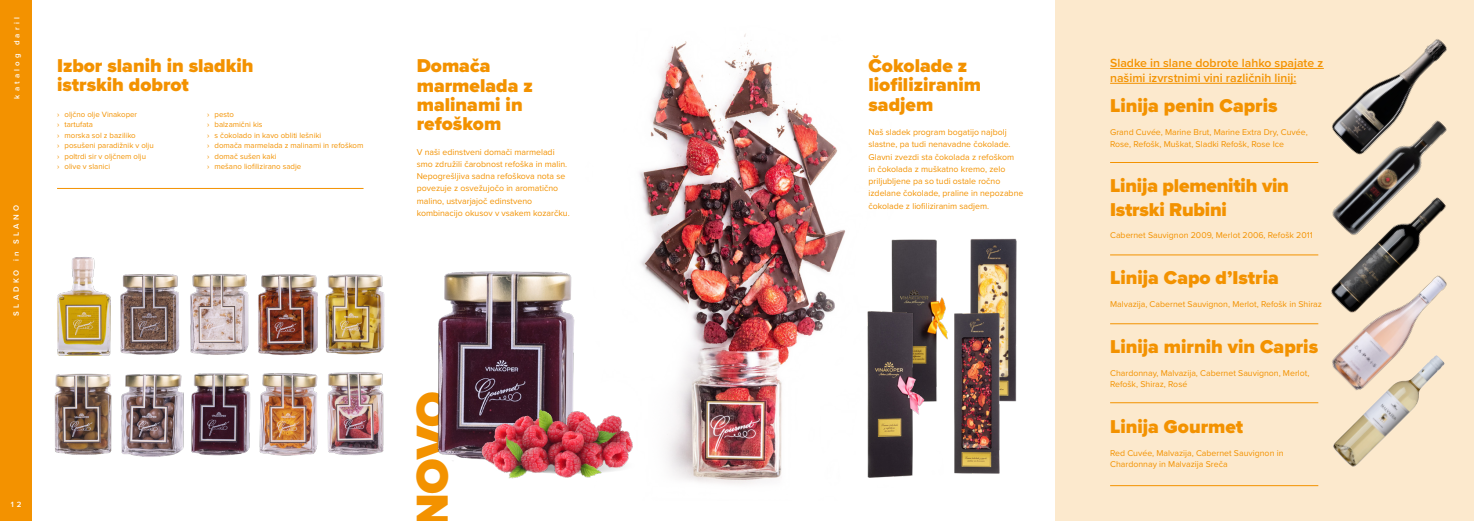
<style>
.page{position:relative;width:1474px;height:521px;background:#fff}
.page>*{position:absolute;margin:0;border:0;box-sizing:border-box;transform-origin:0 0}
.t1{font:900 46.38px "Proxima Nova";color:#f39200}
.t2{font:900 19.25px/19.2px "Proxima Nova";color:#f39200}
.t3{font:600 12.25px/14.9px "Proxima Nova";color:#f39200}
.t4{font:8.75px/12.2px "Proxima Nova";color:#f39200}
.t5{font:7.88px/10.5px "Proxima Nova";color:#f39200}
.t6{font:600 7.88px "Proxima Nova";letter-spacing:.4em;color:#fff}
</style>
<div class="page">
<div style="left:1054px;top:0;width:419px;height:521px;background:#fce9cd"></div>
<div style="left:0;top:0;width:32px;height:521px;background:#f39200"></div>
<hr style="left:1110px;top:68px;width:213px;height:1px;background:#f39200">
<hr style="left:1110px;top:83px;width:186px;height:1px;background:#f39200">
<hr style="left:1110px;top:162px;width:208px;height:1px;background:#f39200">
<hr style="left:1110px;top:255px;width:208px;height:1px;background:#f39200">
<hr style="left:1110px;top:323px;width:208px;height:1px;background:#f39200">
<hr style="left:1110px;top:402px;width:208px;height:1px;background:#f39200">
<hr style="left:1110px;top:485px;width:208px;height:1px;background:#f39200">
<img style="left:1333px;top:397px;width:86px;height:70px">
<img style="left:1332px;top:320px;width:113px;height:77px">
<img style="left:1331px;top:243px;width:116px;height:77px">
<img style="left:1332px;top:164px;width:114px;height:79px">
<img style="left:437px;top:271px;width:138px;height:190px">
<hr style="left:57px;top:188px;width:306px;height:1px;background:#f39200">
<img style="left:639px;top:33px;width:207px;height:451px">
<img style="left:258px;top:274px;width:60px;height:82px">
<img style="left:325px;top:274px;width:60px;height:81px">
<img style="left:120px;top:274px;width:129px;height:81px">
<img style="left:54px;top:373px;width:58px;height:82px">
<img style="left:121px;top:374px;width:62px;height:83px">
<img style="left:183px;top:372px;width:201px;height:84px">
<img style="left:57px;top:257px;width:54px;height:99px">
<img style="left:475px;top:395px;width:171px;height:89px">
<img style="left:975px;top:238px;width:42px;height:164px">
<img style="left:956px;top:306px;width:50px;height:168px">
<img style="left:891px;top:239px;width:84px;height:179px">
<img style="left:827px;top:298px;width:129px;height:186px">
<img style="left:1322px;top:39px;width:125px;height:125px">
<p class="t6" style="left:11px;top:99px;width:83px;rotate:-90deg">katalog daril</p>
<p class="t6" style="left:10px;top:315px;width:112px;rotate:-90deg">SLADKO in SLANO</p>
<h2 class="t2" style="left:57px;top:56px;width:198px">Izbor slanih in sladkih istrskih dobrot</h2>
<p class="t5" style="left:207px;top:109px;width:158px">› pesto<br>› balzamični kis<br>› s čokolado in kavo obliti lešniki<br>› domača marmelada z malinami in refoškom › domač sušen kaki<br>› mešano liofilizirano sadje</p>
<p class="t5" style="left:57px;top:109px;width:98px">› oljčno olje Vinakoper<br>› tartufata<br>› morska sol z baziliko<br>› posušeni paradižnik v olju › poltrdi sir v oljčnem olju<br>› olive v slanici</p>
<p class="t6" style="left:11px;top:498px;width:12px">1 2</p>
<h2 class="t2" style="left:417px;top:56px;width:117px">Domača marmelada z malinami in refoškom</h2>
<p class="t4" style="left:417px;top:145px;width:154px">V naši edinstveni domači marmeladi smo združili čarobnost refoška in malin.<br>Nepogrešljiva sadna refoškova nota se povezuje z osvežujočo in aromatično malino, ustvarjajoč edinstveno kombinacijo okusov v vsakem kozarčku.</p>
<h1 class="t1" style="left:398px;top:528px;width:138px;rotate:-90deg">NOVO</h1>
<h2 class="t2" style="left:868px;top:56px;width:114px">Čokolade z liofiliziranim sadjem</h2>
<p class="t4" style="left:868px;top:126px;width:156px">Naš sladek program bogatijo najbolj slastne, pa tudi nenavadne čokolade.<br>Glavni zvezdi sta čokolada z refoškom<br>in čokolada z muškatno kremo, zelo priljubljene pa so tudi ostale ročno izdelane čokolade, praline in nepozabne čokolade z liofiliziranim sadjem.</p>
<h3 class="t3" style="left:1110px;top:55px;width:215px">Sladke in slane dobrote lahko spajate z našimi izvrstnimi vini različnih linij:</h3>
<h2 class="t2" style="left:1110px;top:96px;width:169px">Linija penin Capris</h2>
<p class="t4" style="left:1110px;top:126px;width:199px;line-height:11.4px">Grand Cuvée, Marine Brut, Marine Extra Dry, Cuvée,<br>Rose, Refošk, Muškat, Sladki Refošk, Rose Ice</p>
<h2 class="t2" style="left:1110px;top:174px;width:180px;line-height:23.1px">Linija plemenitih vin<br>Istrski Rubini</h2>
<p class="t4" style="left:1110px;top:229px;width:204px">Cabernet Sauvignon 2009, Merlot 2006, Refošk 2011</p>
<h2 class="t2" style="left:1110px;top:268px;width:170px">Linija Capo d’Istria</h2>
<p class="t4" style="left:1110px;top:297px;width:213px">Malvazija, Cabernet Sauvignon, Merlot, Refošk in Shiraz</p>
<h2 class="t2" style="left:1110px;top:337px;width:209px">Linija mirnih vin Capris</h2>
<p class="t4" style="left:1110px;top:366px;width:201px;line-height:11.4px">Chardonnay, Malvazija, Cabernet Sauvignon, Merlot,<br>Refošk, Shiraz, Rosé</p>
<h2 class="t2" style="left:1110px;top:417px;width:135px">Linija Gourmet</h2>
<p class="t4" style="left:1110px;top:446px;width:175px;line-height:11.4px">Red Cuvée, Malvazija, Cabernet Sauvignon in<br>Chardonnay in Malvazija Sreča</p>
</div>
